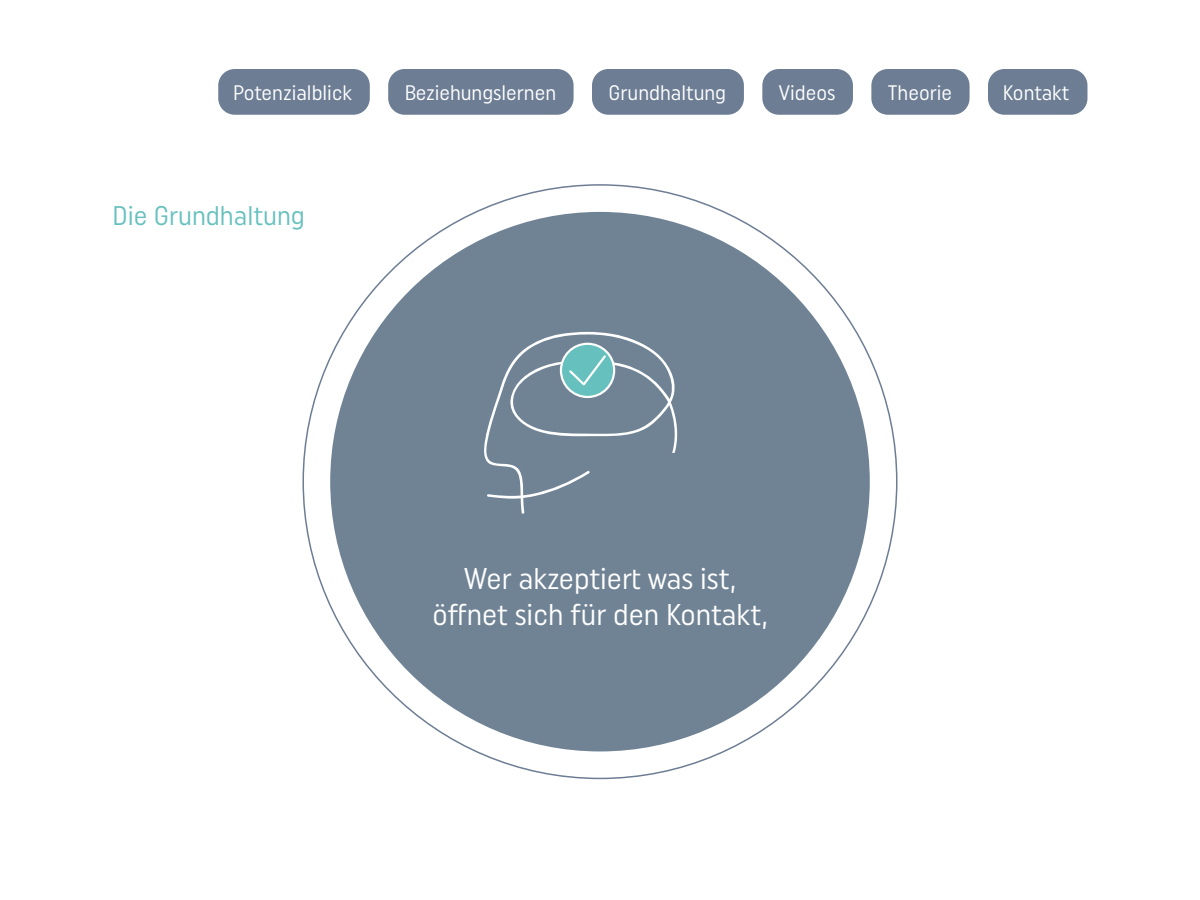
<style>
.page{position:relative;width:1200px;height:900px;background:#fff}
.page>*{position:absolute;margin:0;border:0;box-sizing:border-box;transform-origin:0 0}
.t1{font:condensed 30px/36px "Uniform";color:#fff;text-align:center}
.t2{font:condensed 27px "Uniform";color:#66c1be}
.t3{font:condensed 21px "Uniform";color:#fff}
</style>
<div class="page">
<div style="left:871px;top:69px;width:99px;height:46px;background:#6c7d94;border-radius:16px"></div>
<div style="left:762px;top:69px;width:91px;height:46px;background:#6c7d94;border-radius:16px"></div>
<div style="left:388px;top:69px;width:186px;height:46px;background:#6c7d94;border-radius:16px"></div>
<div style="left:592px;top:69px;width:152px;height:46px;background:#6c7d94;border-radius:16px"></div>
<div style="left:218px;top:69px;width:152px;height:46px;background:#6c7d94;border-radius:16px"></div>
<div style="left:988px;top:69px;width:99px;height:46px;background:#6c7d94;border-radius:16px"></div>
<div style="left:330px;top:212px;width:540px;height:539px;background:#708395;border-radius:50%"></div>
<svg style="left:484px;top:332px;width:194px;height:182px"></svg>
<p class="t3" style="left:233px;top:80px;width:120px">Potenzialblick</p>
<p class="t3" style="left:405px;top:80px;width:153px">Beziehungslernen</p>
<p class="t3" style="left:609px;top:80px;width:119px">Grundhaltung</p>
<p class="t3" style="left:779px;top:80px;width:58px">Videos</p>
<p class="t3" style="left:888px;top:80px;width:66px">Theorie</p>
<p class="t3" style="left:1003px;top:80px;width:68px">Kontakt</p>
<p class="t2" style="left:112px;top:199px;width:194px">Die Grundhaltung</p>
<h1 class="t1" style="left:433px;top:560px;width:336px">Wer akzeptiert was ist, öffnet sich für den Kontakt,</h1>
</div>
